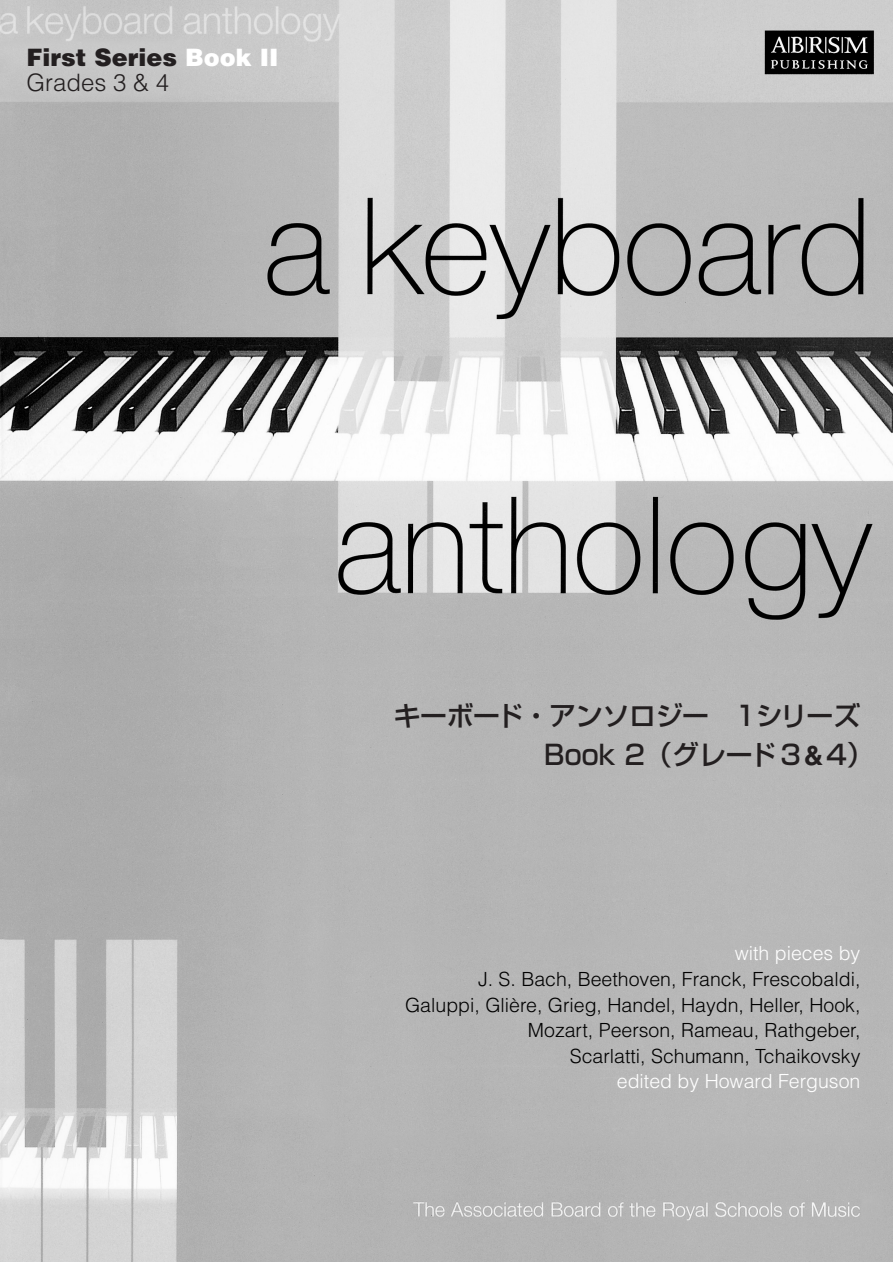
<style>
.page{position:relative;width:893px;height:1262px;background:#fff}
.page>*{position:absolute;margin:0;border:0;box-sizing:border-box;transform-origin:0 0}
.t1{font:500 27px/39px "Shin Go";letter-spacing:-.015em;color:#231f20}
.t2{font:900 24px/25.5px "Helvetica";color:#231f20}
.t3{font:300 19.5px/25.5px "Helvetica";color:#000;text-align:right}
.t4{font:300 19.5px "Helvetica";color:#fff}
.s1{color:#fff}
.s2{font-weight:300}
.s3{font-family:"Helvetica";font-weight:700}
</style>
<div class="page">
<img style="left:0;top:0;width:892px;height:1262px">
<p class="t2" style="left:27px;top:46px;width:253px">First Series <span class="s1">Book II<br></span><span class="s2">Grades 3 &amp; 4</span></p>
<h1 class="t1" style="left:544px;top:699px;width:331px;text-indent:-150px">キーボード・アンソロジー　1シリーズ<br>Book 2（グレード3<span class="s3">&amp;</span>4）</h1>
<p class="t4" style="left:734px;top:946px;width:127px">with pieces by</p>
<p class="t3" style="left:405px;top:968px;width:457px">J. S. Bach, Beethoven, Franck, Frescobaldi, Galuppi, Glière, Grieg, Handel, Haydn, Heller, Hook, Mozart, Peerson, Rameau, Rathgeber,<br>Scarlatti, Schumann, Tchaikovsky</p>
<p class="t4" style="left:617px;top:1074px;width:245px">edited by Howard Ferguson</p>
</div>
